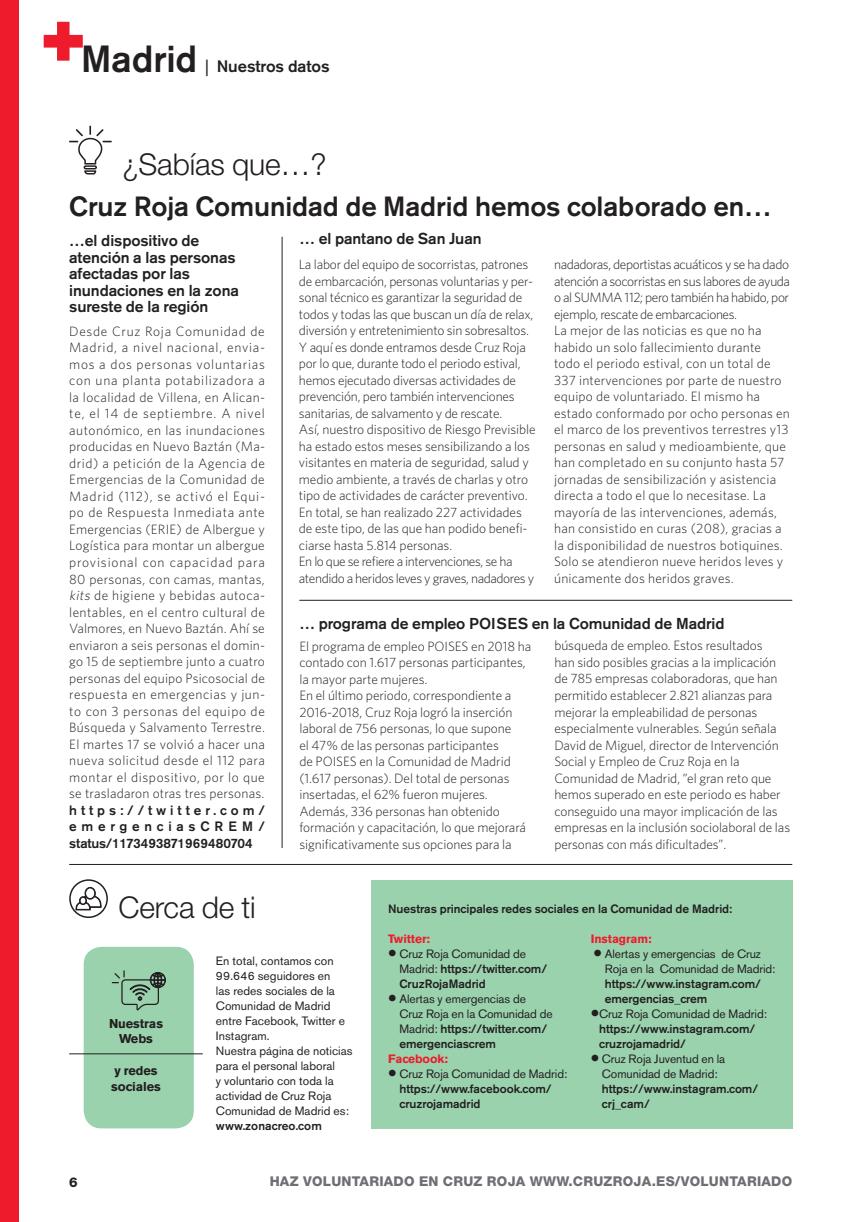
<style>
.page{position:relative;width:851px;height:1222px;background:#fff}
.page>*{position:absolute;margin:0;border:0;box-sizing:border-box;transform-origin:0 0}
.t1{font:500 37.5px "Akzidenz Grotesk BE";letter-spacing:-.005em;color:#231f20}
.t2{font:300 30px "Helvetica Neue";letter-spacing:-.005em;color:#231f20}
.t3{font:500 27.6px "Akzidenz Grotesk BE";letter-spacing:-.005em;color:#231f20}
.t4{font:500 16.5px "Akzidenz Grotesk BE";letter-spacing:-.005em;color:#231f20}
.t5{font:500 15.75px/16.5px "Akzidenz Grotesk BE";letter-spacing:-.005em;color:#231f20}
.t6{font:300 13.5px/16.5px "Whitney";letter-spacing:-.005em;color:#231f20}
.t7{font:300 13.5px/16.5px "Whitney";letter-spacing:.015em;color:#231f20}
.t8{font:500 13.5px/16.5px "Akzidenz Grotesk BE";letter-spacing:.005em;color:#231f20;text-align:justify}
.t9{font:800 13.5px "Helvetica Neue";letter-spacing:.02em;color:#6d6f74}
.t10{font:800 13.5px "Helvetica Neue";color:#231f20}
.t11{font:700 12.75px/15.8px "Akzidenz Grotesk BE";letter-spacing:-.005em;color:#231f20;text-align:center}
.t12{font:12px/15px "Akzidenz Grotesk BE";letter-spacing:.005em;color:#231f20}
.t13{font:500 12px/15px "Akzidenz Grotesk BE";letter-spacing:-.005em;color:#231f20}
.t14{font:700 12px "Akzidenz Grotesk BE";letter-spacing:-.005em;color:#ee1b2c}
.s1{font-weight:400}
.s2{font-style:italic}
.s3{font-weight:400;font-size:25.5px}
.s4{font-size:25.5px}
.s5{font-weight:500}
</style>
<div class="page">
<div style="left:0;top:0;width:19px;height:1221px;background:#ee1b2c"></div>
<div style="left:371px;top:880px;width:421px;height:248px;background:#9ad2ae"></div>
<svg style="left:44px;top:22px;width:39px;height:39px"></svg>
<hr style="left:299px;top:600px;width:493px;height:1px;background:#231f20">
<hr style="left:69px;top:864px;width:723px;height:1px;background:#231f20">
<hr style="left:282px;top:237px;width:1px;height:610px;background:#231f20">
<div style="left:84px;top:946px;width:110px;height:182px;background:#9ad2ae;border-radius:18px"></div>
<hr style="left:69px;top:1053px;width:134px;height:1px;background:#231f20">
<svg style="left:112px;top:970px;width:54px;height:40px"></svg>
<svg style="left:69px;top:126px;width:43px;height:49px"></svg>
<div style="left:69px;top:879px;width:39px;height:38px;border:2px solid #231f20;border-radius:50%"></div>
<svg style="left:75px;top:886px;width:27px;height:24px"></svg>
<h1 class="t1" style="left:81px;top:45px;width:118px">Madrid</h1>
<p class="t4" style="left:205px;top:60px;width:126px"><span class="s1">|</span> Nuestros datos</p>
<h2 class="t2" style="left:123px;top:153px;width:205px">¿Sabías que…?</h2>
<h3 class="t3" style="left:69px;top:196px;width:704px">Cruz Roja Comunidad de Madrid hemos colaborado en…</h3>
<p class="t5" style="left:69px;top:234px;width:171px">…el dispositivo de atención a las personas afectadas por las inundaciones en la zona sureste de la región</p>
<p class="t5" style="left:299px;top:231px;width:184px">… el pantano de San Juan</p>
<p class="t6" style="left:299px;top:257px;width:238px">La labor del equipo de socorristas, patrones de embarcación, personas voluntarias y per&shy;sonal técnico es garantizar la seguridad de todos y todas las que buscan un día de relax, diversión y entretenimiento sin sobresaltos.<br>Y aquí es donde entramos desde Cruz Roja por lo que, durante todo el periodo estival, hemos ejecutado diversas actividades de prevención, pero también intervenciones sanitarias, de salvamento y de rescate.<br>Así, nuestro dispositivo de Riesgo Previsible ha estado estos meses sensibilizando a los visitantes en materia de seguridad, salud y medio ambiente, a través de charlas y otro tipo de actividades de carácter preventivo.<br>En total, se han realizado 227 actividades de este tipo, de las que han podido benefi&shy;ciarse hasta 5.814 personas.<br>En lo que se refiere a intervenciones, se ha atendido a heridos leves y graves, nadadores y</p>
<p class="t7" style="left:554px;top:257px;width:237px">nadadoras, deportistas acuáticos y se ha dado atención a socorristas en sus labores de ayuda o al SUMMA 112; pero también ha habido, por ejemplo, rescate de embarcaciones.<br>La mejor de las noticias es que no ha habido un solo fallecimiento durante todo el periodo estival, con un total de 337 intervenciones por parte de nuestro equipo de voluntariado. El mismo ha estado conformado por ocho personas en el marco de los preventivos terrestres y13 personas en salud y medioambiente, que han completado en su conjunto hasta 57 jornadas de sensibilización y asistencia directa a todo el que lo necesitase. La mayoría de las intervenciones, además, han consistido en curas (208), gracias a la disponibilidad de nuestros botiquines.<br>Solo se atendieron nueve heridos leves y únicamente dos heridos graves.</p>
<p class="t6" style="left:69px;top:324px;width:197px;text-align:justify">Desde Cruz Roja Comunidad de Madrid, a nivel nacional, envia&shy;mos a dos personas voluntarias con una planta potabilizadora a la localidad de Villena, en Alican&shy;te, el 14 de septiembre. A nivel autonómico, en las inundaciones producidas en Nuevo Baztán (Ma&shy;drid) a petición de la Agencia de Emergencias de la Comunidad de Madrid (112), se activó el Equi&shy;po de Respuesta Inmediata ante Emergencias (ERIE) de Albergue y Logística para montar un albergue provisional con capacidad para 80 personas, con camas, mantas, <span class="s2">kits</span> de higiene y bebidas autoca&shy;lentables, en el centro cultural de Valmores, en Nuevo Baztán. Ahí se enviaron a seis personas el domin&shy;go 15 de septiembre junto a cuatro personas del equipo Psicosocial de respuesta en emergencias y jun&shy;to con 3 personas del equipo de Búsqueda y Salvamento Terrestre.<br>El martes 17 se volvió a hacer una nueva solicitud desde el 112 para montar el dispositivo, por lo que se trasladaron otras tres personas.</p>
<p class="t8" style="left:69px;top:802px;width:197px">https://twitter.com/ emergenciasCREM/ status/1173493871969480704</p>
<p class="t5" style="left:299px;top:617px;width:427px">… programa de empleo POISES en la Comunidad de Madrid</p>
<p class="t6" style="left:299px;top:638px;width:233px">El programa de empleo POISES en 2018 ha contado con 1.617 personas participantes, la mayor parte mujeres.<br>En el último periodo, correspondiente a 2016-2018, Cruz Roja logró la inserción laboral de 756 personas, lo que supone<br>el 47% de las personas participantes<br>de POISES en la Comunidad de Madrid (1.617 personas). Del total de personas insertadas, el 62% fueron mujeres.<br>Además, 336 personas han obtenido formación y capacitación, lo que mejorará significativamente sus opciones para la</p>
<p class="t6" style="left:554px;top:638px;width:237px">búsqueda de empleo. Estos resultados<br>han sido posibles gracias a la implicación de 785 empresas colaboradoras, que han permitido establecer 2.821 alianzas para mejorar la empleabilidad de personas especialmente vulnerables. Según señala David de Miguel, director de Intervención Social y Empleo de Cruz Roja en la Comunidad de Madrid, ”el gran reto que hemos superado en este periodo es haber conseguido una mayor implicación de las empresas en la inclusión sociolaboral de las personas con más dificultades”.</p>
<p class="t10" style="left:69px;top:1176px;width:10px">6</p>
<h2 class="t2" style="left:118px;top:896px;width:139px">Cerca de ti</h2>
<p class="t11" style="left:109px;top:1016px;width:55px">Nuestras<br>Webs</p>
<p class="t11" style="left:111px;top:1063px;width:51px;text-align:left">y redes sociales</p>
<p class="t12" style="left:216px;top:954px;width:138px">En total, contamos con<br>99.646 seguidores en<br>las redes sociales de la<br>Comunidad de Madrid entre Facebook, Twitter e<br>Instagram.<br>Nuestra página de noticias para el personal laboral<br>y voluntario con toda la actividad de Cruz Roja<br>Comunidad de Madrid es:</p>
<p class="t13" style="left:216px;top:1118px;width:107px">www.zonacreo.com</p>
<p class="t13" style="left:388px;top:901px;width:345px">Nuestras principales redes sociales en la Comunidad de Madrid:</p>
<p class="t14" style="left:388px;top:933px;width:43px">Twitter:</p>
<p class="t13" style="left:399px;top:946px;width:149px;text-indent:-11px"><span class="s3">•</span> <span class="s1">Cruz Roja Comunidad de<br>Madrid:</span> https://twitter.com/<br>CruzRojaMadrid</p>
<p class="t12" style="left:399px;top:992px;width:155px;text-indent:-11px"><span class="s4">•</span> Alertas y emergencias de<br>Cruz Roja en la Comunidad de<br>Madrid: <span class="s5">https://twitter.com/ emergenciascrem</span></p>
<p class="t14" style="left:388px;top:1053px;width:61px">Facebook:</p>
<p class="t13" style="left:399px;top:1066px;width:169px;text-indent:-11px"><span class="s3">•</span> <span class="s1">Cruz Roja Comunidad de Madrid: </span>https://www.facebook.com/ cruzrojamadrid</p>
<p class="t14" style="left:591px;top:933px;width:62px">Instagram:</p>
<p class="t12" style="left:605px;top:947px;width:172px;text-indent:-11px"><span class="s4">•</span> Alertas y emergencias de Cruz<br>Roja en la Comunidad de Madrid:</p>
<p class="t13" style="left:605px;top:976px;width:158px">https://www.instagram.com/ emergencias_crem</p>
<p class="t13" style="left:599px;top:1006px;width:169px;text-indent:-8px"><span class="s3">•</span><span class="s1">Cruz Roja Comunidad de Madrid: </span>https://www.instagram.com/ cruzrojamadrid/</p>
<p class="t12" style="left:591px;top:1052px;width:136px;text-align:center"><span class="s4">•</span> Cruz Roja Juventud en la<br>Comunidad de Madrid:</p>
<p class="t13" style="left:602px;top:1081px;width:158px">https://www.instagram.com/ crj_cam/</p>
<p class="t9" style="left:270px;top:1175px;width:524px">HAZ VOLUNTARIADO EN CRUZ ROJA WWW.CRUZROJA.ES/VOLUNTARIADO</p>
</div>
